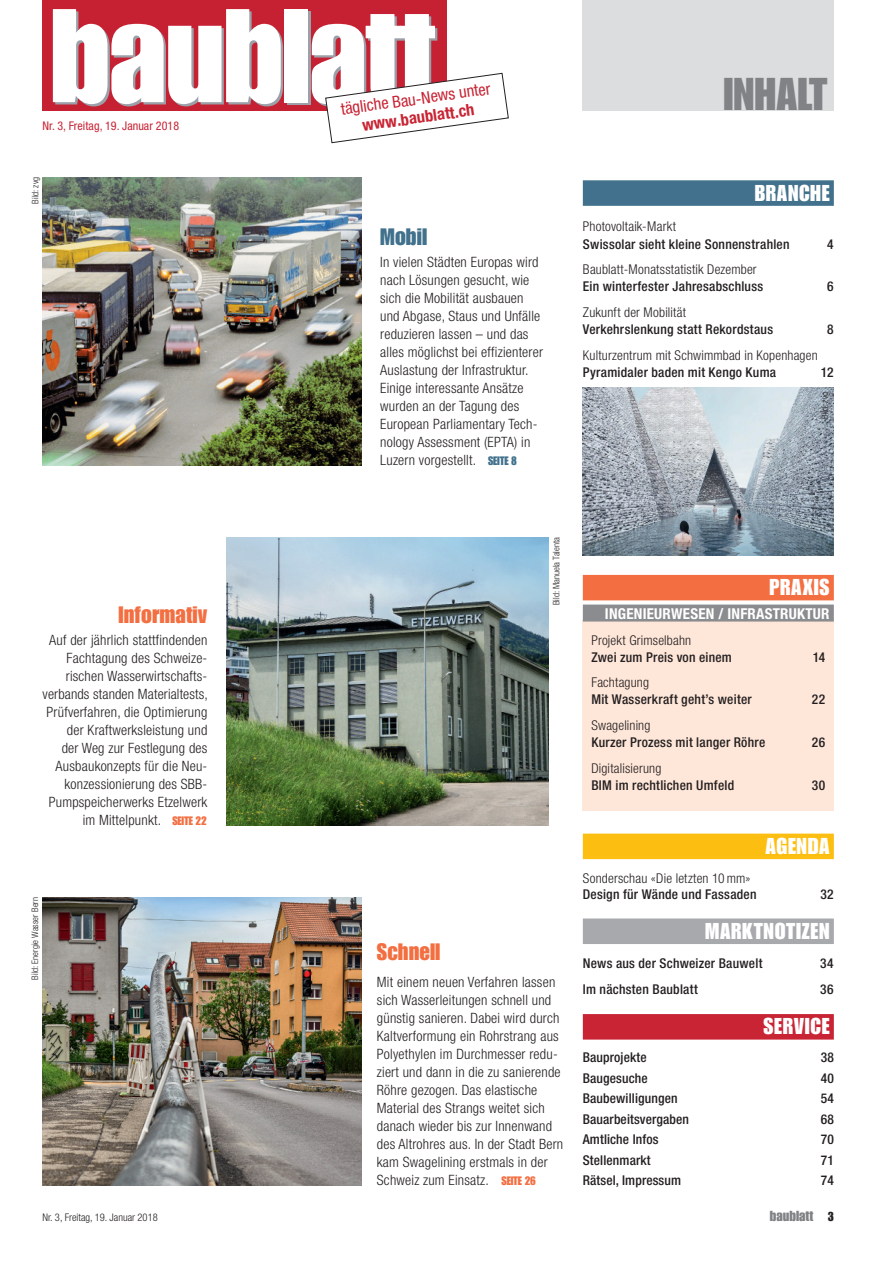
<style>
.page{position:relative;width:893px;height:1263px;background:#fff}
.page>*{position:absolute;margin:0;border:0;box-sizing:border-box;transform-origin:0 0}
.t1{font:45px "Impact LT Std";color:#808285}
.t2{font:23.25px "Impact LT Std";letter-spacing:.005em;color:#f36f42}
.t3{font:23.25px "Impact LT Std";letter-spacing:.005em;color:#41718c}
.t4{font:22.5px "Impact LT Std";letter-spacing:.03em;color:#fff}
.t5{font:condensed 16.5px "Helvetica Neue LT Pro";color:#c82434}
.t6{font:700 condensed 16.5px "Helvetica Neue LT Pro";color:#c82434}
.t7{font:700 condensed 15px "Helvetica Neue LT Pro";letter-spacing:.015em;color:#fff}
.t8{font:300 condensed 14.25px/18px "Helvetica Neue LT Pro";letter-spacing:.015em;color:#231f20}
.t9{font:14.25px "Impact LT Std";color:#808285}
.t10{font:500 condensed 13.5px "Helvetica Neue LT Pro";letter-spacing:.015em;color:#231f20}
.t11{font:300 condensed 13.5px "Helvetica Neue LT Pro";letter-spacing:.015em;color:#231f20}
.t12{font:condensed 12px "Helvetica Neue LT Pro";letter-spacing:.005em;color:#c82434}
.t13{font:12px "Impact LT Std";letter-spacing:-.015em;color:#f36f42}
.t14{font:300 condensed 10.5px "Helvetica Neue LT Pro";color:#231f20}
.t15{font:300 condensed 9px "Helvetica Neue LT Pro";color:#231f20}
.s1{font-family:"Impact LT Std";font-weight:400;font-stretch:normal;font-size:12px;color:#f36f42}
.s2{font-family:"Impact LT Std";font-weight:400;font-stretch:normal;font-size:12px;color:#41718c}
.s3{font-size:12.75px;color:#231f20}
</style>
<div class="page">
<div style="left:583px;top:0;width:250px;height:111px;background:#dcdddf"></div>
<div style="left:43px;top:0;width:403px;height:111px;background:#c62132"></div>
<svg style="left:287px;top:11px;width:23px;height:94px"></svg>
<svg style="left:53px;top:9px;width:230px;height:97px"></svg>
<div style="left:284px;top:9px;width:24px;height:93px;background:#fff"></div>
<svg style="left:312px;top:14px;width:197px;height:129px"></svg>
<div style="left:583px;top:621px;width:250px;height:190px;background:#fee6d8"></div>
<div style="left:583px;top:180px;width:250px;height:26px;background:#41718c"></div>
<div style="left:583px;top:575px;width:250px;height:25px;background:#f36f42"></div>
<div style="left:583px;top:605px;width:250px;height:17px;background:#8a8c8f"></div>
<div style="left:583px;top:834px;width:250px;height:25px;background:#fdbe12"></div>
<div style="left:583px;top:919px;width:250px;height:25px;background:#a8a9ad"></div>
<div style="left:583px;top:1014px;width:250px;height:26px;background:#c82434"></div>
<img style="left:226px;top:537px;width:322px;height:288px">
<img style="left:43px;top:177px;width:318px;height:288px">
<img style="left:43px;top:897px;width:318px;height:288px">
<img style="left:583px;top:388px;width:250px;height:167px">
<p class="t12" style="left:43px;top:121px;width:138px">Nr. 3, Freitag, 19. Januar 2018</p>
<p class="t15" style="left:32px;top:204px;width:28px;rotate:-90deg">Bild: zvg</p>
<h2 class="t2" style="left:118px;top:601px;width:90px">Informativ</h2>
<p class="t8" style="left:43px;top:632px;width:167px;text-align:right">Auf der jährlich stattfindenden<br>Fachtagung des Schweize&shy;rischen Wasserwirtschafts&shy;verbands standen Materialtests,<br>Prüfverfahren, die Optimierung der Kraftwerksleistung und<br>der Weg zur Festlegung des<br>Ausbaukonzepts für die Neu&shy;konzessionierung des SBB-<br>Pumpspeicherwerks Etzelwerk im Mittelpunkt. <span class="s1">SEITE 22</span></p>
<p class="t15" style="left:32px;top:980px;width:84px;rotate:-90deg">Bild: Energie Wasser Bern</p>
<p class="t5" style="left:340px;top:103px;width:152px;rotate:-8deg">tägliche Bau-News unter</p>
<h1 class="t1" style="left:723px;top:68px;width:105px">INHALT</h1>
<p class="t6" style="left:361px;top:116px;width:115px;rotate:-8deg">www.baublatt.ch</p>
<h2 class="t3" style="left:380px;top:223px;width:48px">Mobil</h2>
<p class="t8" style="left:380px;top:254px;width:164px">In vielen Städten Europas wird nach Lösungen gesucht, wie sich die Mobilität ausbauen und Abgase, Staus und Unfälle reduzieren lassen – und das alles möglichst bei effizienterer<br>Auslastung der Infrastruktur.<br>Einige interessante Ansätze wurden an der Tagung des<br>European Parliamentary Tech&shy;nology Assessment (EPTA) in<br>Luzern vorgestellt. <span class="s2">SEITE 8</span></p>
<h3 class="t4" style="left:754px;top:180px;width:76px">BRANCHE</h3>
<p class="t11" style="left:583px;top:222px;width:95px">Photovoltaik-Markt</p>
<p class="t10" style="left:583px;top:239px;width:208px">Swissolar sieht kleine Sonnenstrahlen</p>
<p class="t10" style="left:827px;top:239px;width:8px">4</p>
<p class="t11" style="left:583px;top:264px;width:175px">Baublatt-Monatsstatistik Dezember</p>
<p class="t10" style="left:583px;top:281px;width:182px">Ein winterfester Jahresabschluss</p>
<p class="t10" style="left:827px;top:281px;width:8px">6</p>
<p class="t11" style="left:583px;top:307px;width:105px">Zukunft der Mobilität</p>
<p class="t10" style="left:583px;top:324px;width:192px">Verkehrslenkung statt Rekordstaus</p>
<p class="t10" style="left:827px;top:324px;width:8px">8</p>
<p class="t11" style="left:583px;top:350px;width:236px">Kulturzentrum mit Schwimmbad in Kopenhagen</p>
<p class="t10" style="left:583px;top:367px;width:195px">Pyramidaler baden mit Kengo Kuma</p>
<p class="t10" style="left:820px;top:367px;width:14px">12</p>
<p class="t15" style="left:821px;top:419px;width:28px;rotate:-90deg">Bild: zvg</p>
<p class="t15" style="left:553px;top:605px;width:70px;rotate:-90deg">Bild: Manuela Talenta</p>
<h2 class="t2" style="left:377px;top:938px;width:65px">Schnell</h2>
<p class="t8" style="left:377px;top:974px;width:188px">Mit einem neuen Verfahren lassen sich Wasserleitungen schnell und günstig sanieren. Dabei wird durch<br>Kaltverformung ein Rohrstrang aus<br>Polyethylen im Durchmesser redu&shy;ziert und dann in die zu sanierende<br>Röhre gezogen. Das elastische<br>Material des Strangs weitet sich danach wieder bis zur Innenwand des Altrohres aus. In der Stadt Bern kam Swagelining erstmals in der<br>Schweiz zum Einsatz.</p>
<p class="t13" style="left:501px;top:1174px;width:36px">SEITE 26</p>
<h3 class="t4" style="left:769px;top:574px;width:62px">PRAXIS</h3>
<p class="t7" style="left:605px;top:605px;width:226px">INGENIEURWESEN / INFRASTRUKTUR</p>
<p class="t11" style="left:591px;top:635px;width:101px">Projekt Grimselbahn</p>
<p class="t10" style="left:591px;top:652px;width:142px">Zwei zum Preis von einem</p>
<p class="t10" style="left:812px;top:652px;width:14px">14</p>
<p class="t11" style="left:591px;top:678px;width:59px">Fachtagung</p>
<p class="t10" style="left:591px;top:694px;width:162px">Mit Wasserkraft geht’s weiter</p>
<p class="t10" style="left:811px;top:694px;width:15px">22</p>
<p class="t11" style="left:591px;top:720px;width:61px">Swagelining</p>
<p class="t10" style="left:591px;top:737px;width:175px">Kurzer Prozess mit langer Röhre</p>
<p class="t10" style="left:812px;top:737px;width:15px">26</p>
<p class="t11" style="left:591px;top:763px;width:72px">Digitalisierung</p>
<p class="t10" style="left:591px;top:780px;width:144px">BIM im rechtlichen Umfeld</p>
<p class="t10" style="left:811px;top:780px;width:15px">30</p>
<h3 class="t4" style="left:765px;top:833px;width:65px">AGENDA</h3>
<p class="t11" style="left:583px;top:873px;width:169px">Sonderschau «Die letzten 10 mm»</p>
<p class="t10" style="left:583px;top:889px;width:175px">Design für Wände und Fassaden</p>
<p class="t10" style="left:820px;top:889px;width:15px">32</p>
<h3 class="t4" style="left:705px;top:918px;width:126px">MARKTNOTIZEN</h3>
<p class="t10" style="left:583px;top:958px;width:181px">News aus der Schweizer Bauwelt</p>
<p class="t10" style="left:820px;top:958px;width:15px">34</p>
<p class="t10" style="left:583px;top:984px;width:117px">Im nächsten Baublatt</p>
<p class="t10" style="left:820px;top:984px;width:15px">36</p>
<h3 class="t4" style="left:763px;top:1013px;width:67px">SERVICE</h3>
<p class="t10" style="left:583px;top:1052px;width:65px">Bauprojekte</p>
<p class="t10" style="left:820px;top:1052px;width:15px">38</p>
<p class="t10" style="left:583px;top:1073px;width:66px">Baugesuche</p>
<p class="t10" style="left:820px;top:1073px;width:15px">40</p>
<p class="t10" style="left:583px;top:1093px;width:96px">Baubewilligungen</p>
<p class="t10" style="left:820px;top:1093px;width:15px">54</p>
<p class="t10" style="left:583px;top:1114px;width:108px">Bauarbeitsvergaben</p>
<p class="t10" style="left:820px;top:1114px;width:15px">68</p>
<p class="t10" style="left:583px;top:1134px;width:77px">Amtliche Infos</p>
<p class="t10" style="left:820px;top:1134px;width:15px">70</p>
<p class="t10" style="left:583px;top:1155px;width:69px">Stellenmarkt</p>
<p class="t10" style="left:820px;top:1155px;width:15px">71</p>
<p class="t10" style="left:583px;top:1175px;width:100px">Rätsel, Impressum</p>
<p class="t10" style="left:820px;top:1175px;width:15px">74</p>
<p class="t14" style="left:43px;top:1213px;width:117px">Nr. 3, Freitag, 19. Januar 2018</p>
<p class="t9" style="left:769px;top:1208px;width:65px">baublatt <span class="s3">3</span></p>
</div>
